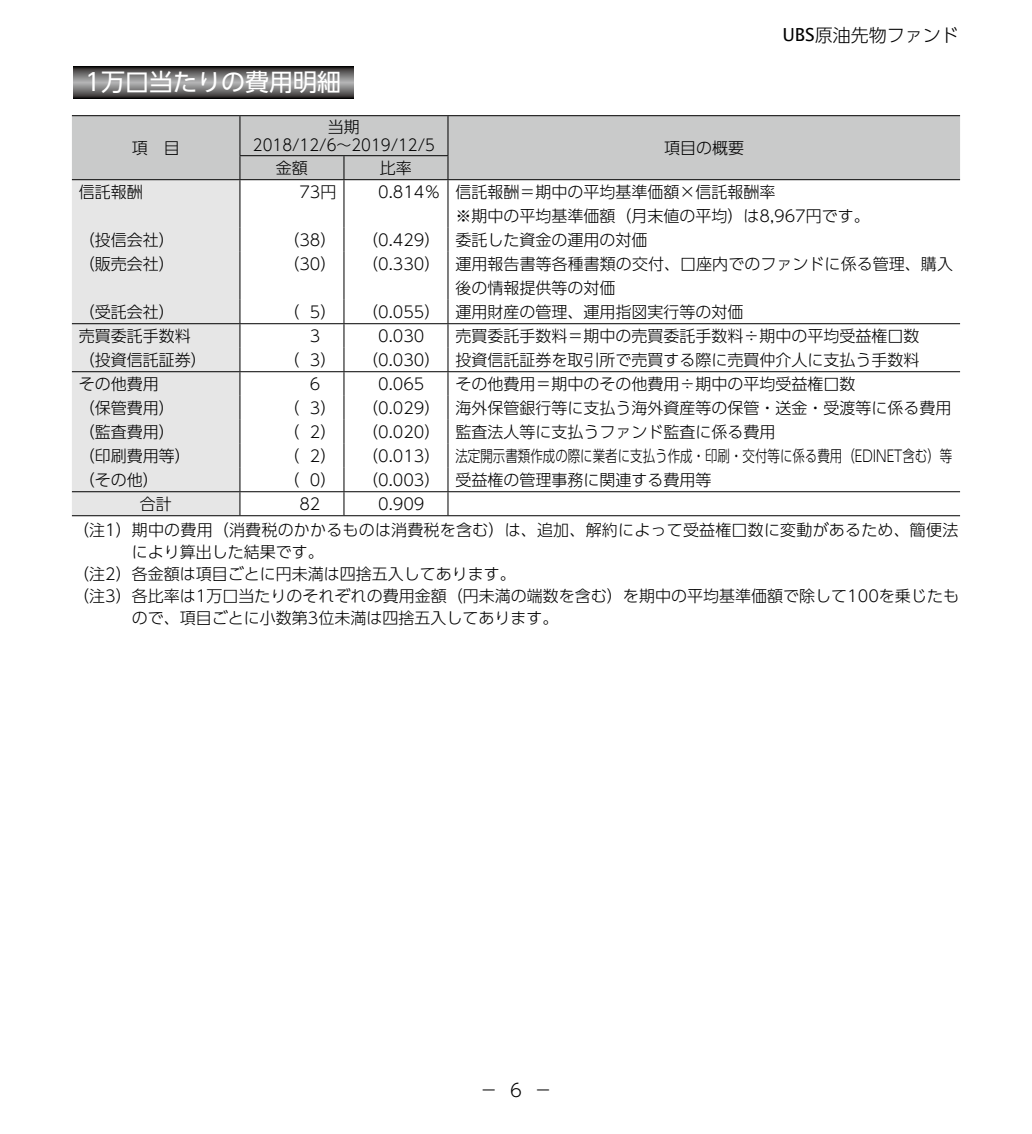
<style>
.page{position:relative;width:1032px;height:1134px;background:#fff}
.page>*{position:absolute;margin:0;border:0;box-sizing:border-box;transform-origin:0 0}
.t1{font:24px "UD Shin Go Pro";color:#fff}
.t2{font:300 18px "UD Shin Go Pro";color:#000}
.t3{font:300 16px/24px "UD Shin Go Pro";color:#000}
.s1{font-family:"Lucida Sans Unicode";font-weight:400}
</style>
<div class="page">
<svg style="left:73px;top:66px;width:280px;height:32px;background:#6d6c6c"></svg>
<div style="left:72px;top:116px;width:888px;height:63px;background:#c9caca"></div>
<div style="left:72px;top:180px;width:167px;height:335px;background:#e6e6e6"></div>
<hr style="left:239px;top:116px;width:1px;height:39px;background:#000">
<hr style="left:447px;top:116px;width:1px;height:39px;background:#000">
<hr style="left:239px;top:155px;width:105px;height:1px;background:#000">
<svg style="left:239px;top:156px;width:1px;height:23px"></svg>
<hr style="left:344px;top:155px;width:104px;height:1px;background:#000">
<svg style="left:343px;top:156px;width:1px;height:23px"></svg>
<svg style="left:447px;top:156px;width:1px;height:23px"></svg>
<hr style="left:72px;top:179px;width:168px;height:1px;background:#000">
<hr style="left:240px;top:179px;width:104px;height:1px;background:#000">
<hr style="left:239px;top:180px;width:1px;height:48px;background:#000">
<hr style="left:344px;top:179px;width:104px;height:1px;background:#000">
<hr style="left:343px;top:180px;width:1px;height:48px;background:#000">
<hr style="left:448px;top:179px;width:512px;height:1px;background:#000">
<hr style="left:447px;top:180px;width:1px;height:48px;background:#000">
<svg style="left:239px;top:228px;width:1px;height:24px"></svg>
<svg style="left:343px;top:228px;width:1px;height:24px"></svg>
<svg style="left:447px;top:228px;width:1px;height:24px"></svg>
<hr style="left:239px;top:252px;width:1px;height:48px;background:#000">
<hr style="left:343px;top:252px;width:1px;height:48px;background:#000">
<hr style="left:447px;top:252px;width:1px;height:48px;background:#000">
<hr style="left:72px;top:323px;width:168px;height:1px;background:#000">
<hr style="left:240px;top:323px;width:104px;height:1px;background:#000">
<hr style="left:344px;top:323px;width:104px;height:1px;background:#000">
<hr style="left:448px;top:323px;width:512px;height:1px;background:#000">
<hr style="left:72px;top:371px;width:168px;height:1px;background:#000">
<hr style="left:240px;top:371px;width:104px;height:1px;background:#000">
<hr style="left:344px;top:371px;width:104px;height:1px;background:#000">
<hr style="left:448px;top:371px;width:512px;height:1px;background:#000">
<hr style="left:72px;top:491px;width:168px;height:1px;background:#000">
<hr style="left:240px;top:491px;width:104px;height:1px;background:#000">
<svg style="left:239px;top:300px;width:1px;height:215px"></svg>
<hr style="left:344px;top:491px;width:104px;height:1px;background:#000">
<svg style="left:343px;top:300px;width:1px;height:215px"></svg>
<hr style="left:448px;top:491px;width:512px;height:1px;background:#000">
<svg style="left:447px;top:300px;width:1px;height:215px"></svg>
<hr style="left:72px;top:115px;width:168px;height:1px;background:#000">
<hr style="left:240px;top:115px;width:104px;height:1px;background:#000">
<hr style="left:344px;top:115px;width:104px;height:1px;background:#000">
<hr style="left:448px;top:115px;width:512px;height:1px;background:#000">
<hr style="left:72px;top:515px;width:168px;height:1px;background:#000">
<hr style="left:240px;top:515px;width:104px;height:1px;background:#000">
<hr style="left:344px;top:515px;width:104px;height:1px;background:#000">
<hr style="left:448px;top:515px;width:512px;height:1px;background:#000">
<h1 class="t1" style="left:85px;top:63px;width:257px">1万口当たりの費用明細</h1>
<p class="t3" style="left:132px;top:135px;width:49px">項　目</p>
<p class="t3" style="left:253px;top:117px;width:184px;line-height:18px;text-align:center">当期<br>2018/12/6～2019/12/5</p>
<p class="t3" style="left:276px;top:155px;width:33px">金額</p>
<p class="t3" style="left:380px;top:155px;width:33px">比率</p>
<p class="t3" style="left:664px;top:135px;width:81px">項目の概要</p>
<p class="t2" style="left:782px;top:20px;width:178px"><span class="s1">UBS</span>原油先物ファンド</p>
<p class="t3" style="left:79px;top:179px;width:65px">信託報酬</p>
<p class="t3" style="left:299px;top:179px;width:39px">73円</p>
<p class="t3" style="left:455px;top:179px;width:416px;text-indent:-77px">0.814％ 信託報酬＝期中の平均基準価額×信託報酬率<br>※期中の平均基準価額（月末値の平均）は8,967円です。</p>
<p class="t3" style="left:79px;top:227px;width:97px">（投信会社）</p>
<p class="t3" style="left:283px;top:227px;width:55px">（38）</p>
<p class="t3" style="left:362px;top:227px;width:287px">（0.429） 委託した資金の運用の対価</p>
<p class="t3" style="left:79px;top:251px;width:97px">（販売会社）</p>
<p class="t3" style="left:283px;top:251px;width:55px">（30）</p>
<p class="t3" style="left:455px;top:251px;width:499px;text-indent:-93px">（0.330） 運用報告書等各種書類の交付、口座内でのファンドに係る管理、購入後の情報提供等の対価</p>
<p class="t3" style="left:79px;top:299px;width:97px">（受託会社）</p>
<p class="t3" style="left:283px;top:299px;width:55px">（ 5）</p>
<p class="t3" style="left:362px;top:299px;width:383px">（0.055） 運用財産の管理、運用指図実行等の対価</p>
<p class="t3" style="left:79px;top:323px;width:113px">売買委託手数料</p>
<p class="t3" style="left:310px;top:323px;width:12px">3</p>
<p class="t3" style="left:378px;top:323px;width:48px">0.030</p>
<p class="t3" style="left:455px;top:323px;width:465px">売買委託手数料＝期中の売買委託手数料÷期中の平均受益権口数</p>
<p class="t3" style="left:79px;top:347px;width:129px">（投資信託証券）</p>
<p class="t3" style="left:283px;top:347px;width:55px">（ 3）</p>
<p class="t3" style="left:362px;top:347px;width:559px">（0.030） 投資信託証券を取引所で売買する際に売買仲介人に支払う手数料</p>
<p class="t3" style="left:79px;top:371px;width:81px">その他費用</p>
<p class="t3" style="left:310px;top:371px;width:12px">6</p>
<p class="t3" style="left:378px;top:371px;width:48px">0.065</p>
<p class="t3" style="left:455px;top:371px;width:401px">その他費用＝期中のその他費用÷期中の平均受益権口数</p>
<p class="t3" style="left:79px;top:395px;width:97px">（保管費用）</p>
<p class="t3" style="left:283px;top:395px;width:55px">（ 3）</p>
<p class="t3" style="left:362px;top:395px;width:591px">（0.029） 海外保管銀行等に支払う海外資産等の保管・送金・受渡等に係る費用</p>
<p class="t3" style="left:79px;top:419px;width:97px">（監査費用）</p>
<p class="t3" style="left:283px;top:419px;width:55px">（ 2）</p>
<p class="t3" style="left:362px;top:419px;width:415px">（0.020） 監査法人等に支払うファンド監査に係る費用</p>
<p class="t3" style="left:79px;top:443px;width:113px">（印刷費用等）</p>
<p class="t3" style="left:283px;top:443px;width:55px">（ 2）</p>
<p class="t3" style="left:362px;top:443px;width:592px">（0.013） 法定開示書類作成の際に業者に支払う作成・印刷・交付等に係る費用（EDINET含む）等</p>
<p class="t3" style="left:79px;top:467px;width:81px">（その他）</p>
<p class="t3" style="left:283px;top:467px;width:55px">（ 0）</p>
<p class="t3" style="left:362px;top:467px;width:351px">（0.003） 受益権の管理事務に関連する費用等</p>
<p class="t3" style="left:140px;top:491px;width:33px">合計</p>
<p class="t3" style="left:299px;top:491px;width:23px">82</p>
<p class="t3" style="left:73px;top:490px;width:886px;line-height:26.2px;text-indent:305px">0.909<br>（注1）期中の費用（消費税のかかるものは消費税を含む）は、追加、解約によって受益権口数に変動があるため、簡便法</p>
<p class="t3" style="left:132px;top:539px;width:194px">により算出した結果です。</p>
<p class="t3" style="left:73px;top:561px;width:444px">（注2）各金額は項目ごとに円未満は四捨五入してあります。</p>
<p class="t3" style="left:73px;top:583px;width:887px">（注3）各比率は1万口当たりのそれぞれの費用金額（円未満の端数を含む）を期中の平均基準価額で除して100を乗じたも</p>
<p class="t3" style="left:132px;top:605px;width:428px">ので、項目ごとに小数第3位未満は四捨五入してあります。</p>
<p class="t2" style="left:510px;top:1076px;width:13px">6</p>
<p class="t2" style="left:480px;top:1076px;width:73px">－　　－</p>
</div>
